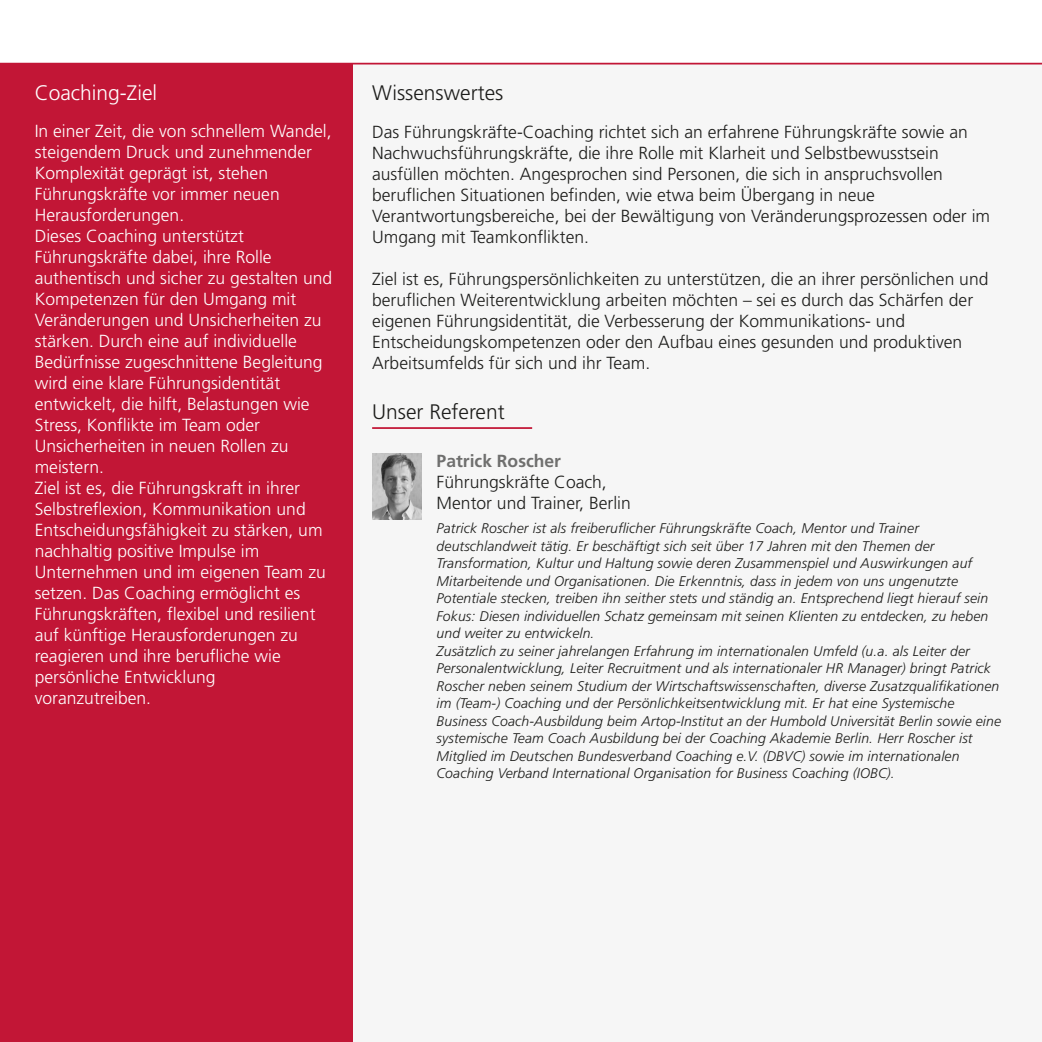
<style>
.page{position:relative;width:1042px;height:1042px;background:#fff}
.page>*{position:absolute;margin:0;border:0;box-sizing:border-box;transform-origin:0 0}
.t1{font:300 21px "Frutiger LT Pro";color:#1d1d1b}
.t2{font:300 21px "Frutiger LT Pro";color:#fff}
.t3{font:300 17.5px/21px "Frutiger LT Pro";color:#fff}
.t4{font:300 17.5px/21px "Frutiger LT Pro";color:#1d1d1b}
.t5{font:700 17.5px "Frutiger LT Pro";color:#6f6f6e}
.t6{font:italic 300 14px/17.5px "Frutiger LT Pro";letter-spacing:.01em;color:#1d1d1b}
</style>
<div class="page">
<div style="left:352px;top:64px;width:690px;height:978px;background:#f6f6f6"></div>
<div style="left:0;top:64px;width:352px;height:978px;background:#c21636"></div>
<hr style="left:0;top:0;width:1px;height:64px;background:#c21636">
<hr style="left:0;top:63px;width:1042px;height:1px;background:#c21636">
<hr style="left:372px;top:427px;width:160px;height:2px;background:#c21636">
<img style="left:372px;top:454px;width:50px;height:66px">
<h1 class="t2" style="left:35px;top:84px;width:124px">Coaching-Ziel</h1>
<h1 class="t1" style="left:372px;top:84px;width:133px">Wissenswertes</h1>
<p class="t3" style="left:35px;top:122px;width:299px">In einer Zeit, die von schnellem Wandel, steigendem Druck und zunehmender Komplexität geprägt ist, stehen Führungskräfte vor immer neuen Herausforderungen.<br>Dieses Coaching unterstützt Führungskräfte dabei, ihre Rolle authentisch und sicher zu gestalten und Kompetenzen für den Umgang mit Veränderungen und Unsicherheiten zu stärken. Durch eine auf individuelle Bedürfnisse zugeschnittene Begleitung wird eine klare Führungsidentität entwickelt, die hilft, Belastungen wie Stress, Konflikte im Team oder Unsicherheiten in neuen Rollen zu meistern.<br>Ziel ist es, die Führungskraft in ihrer Selbstreflexion, Kommunikation und Entscheidungsfähigkeit zu stärken, um nachhaltig positive Impulse im Unternehmen und im eigenen Team zu setzen. Das Coaching ermöglicht es Führungskräften, flexibel und resilient auf künftige Herausforderungen zu reagieren und ihre berufliche wie persönliche Entwicklung voranzutreiben.</p>
<p class="t4" style="left:372px;top:123px;width:619px">Das Führungskräfte-Coaching richtet sich an erfahrene Führungskräfte sowie an Nachwuchsführungskräfte, die ihre Rolle mit Klarheit und Selbstbewusstsein ausfüllen möchten. Angesprochen sind Personen, die sich in anspruchsvollen beruflichen Situationen befinden, wie etwa beim Übergang in neue Verantwortungsbereiche, bei der Bewältigung von Veränderungsprozessen oder im Umgang mit Teamkonflikten.</p>
<p class="t4" style="left:372px;top:270px;width:618px">Ziel ist es, Führungspersönlichkeiten zu unterstützen, die an ihrer persönlichen und beruflichen Weiterentwicklung arbeiten möchten – sei es durch das Schärfen der eigenen Führungsidentität, die Verbesserung der Kommunikations- und Entscheidungskompetenzen oder den Aufbau eines gesunden und produktiven Arbeitsumfelds für sich und ihr Team.</p>
<h1 class="t1" style="left:372px;top:404px;width:134px">Unser Referent</h1>
<p class="t5" style="left:437px;top:454px;width:126px">Patrick Roscher</p>
<p class="t4" style="left:437px;top:473px;width:196px">Führungskräfte Coach,<br>Mentor und Trainer, Berlin</p>
<p class="t6" style="left:437px;top:521px;width:566px">Patrick Roscher ist als freiberuflicher Führungskräfte Coach, Mentor und Trainer deutschlandweit tätig. Er beschäftigt sich seit über 17 Jahren mit den Themen der Transformation, Kultur und Haltung sowie deren Zusammenspiel und Auswirkungen auf Mitarbeitende und Organisationen. Die Erkenntnis, dass in jedem von uns ungenutzte Potentiale stecken, treiben ihn seither stets und ständig an. Entsprechend liegt hierauf sein Fokus: Diesen individuellen Schatz gemeinsam mit seinen Klienten zu entdecken, zu heben und weiter zu entwickeln.<br>Zusätzlich zu seiner jahrelangen Erfahrung im internationalen Umfeld (u.a. als Leiter der Personalentwicklung, Leiter Recruitment und als internationaler HR Manager) bringt Patrick Roscher neben seinem Studium der Wirtschaftswissenschaften, diverse Zusatzqualifikationen im (Team-) Coaching und der Persönlichkeitsentwicklung mit. Er hat eine Systemische Business Coach-Ausbildung beim Artop-Institut an der Humbold Universität Berlin sowie eine systemische Team Coach Ausbildung bei der Coaching Akademie Berlin. Herr Roscher ist Mitglied im Deutschen Bundesverband Coaching e.V. (DBVC) sowie im internationalen Coaching Verband International Organisation for Business Coaching (IOBC).</p>
</div>
